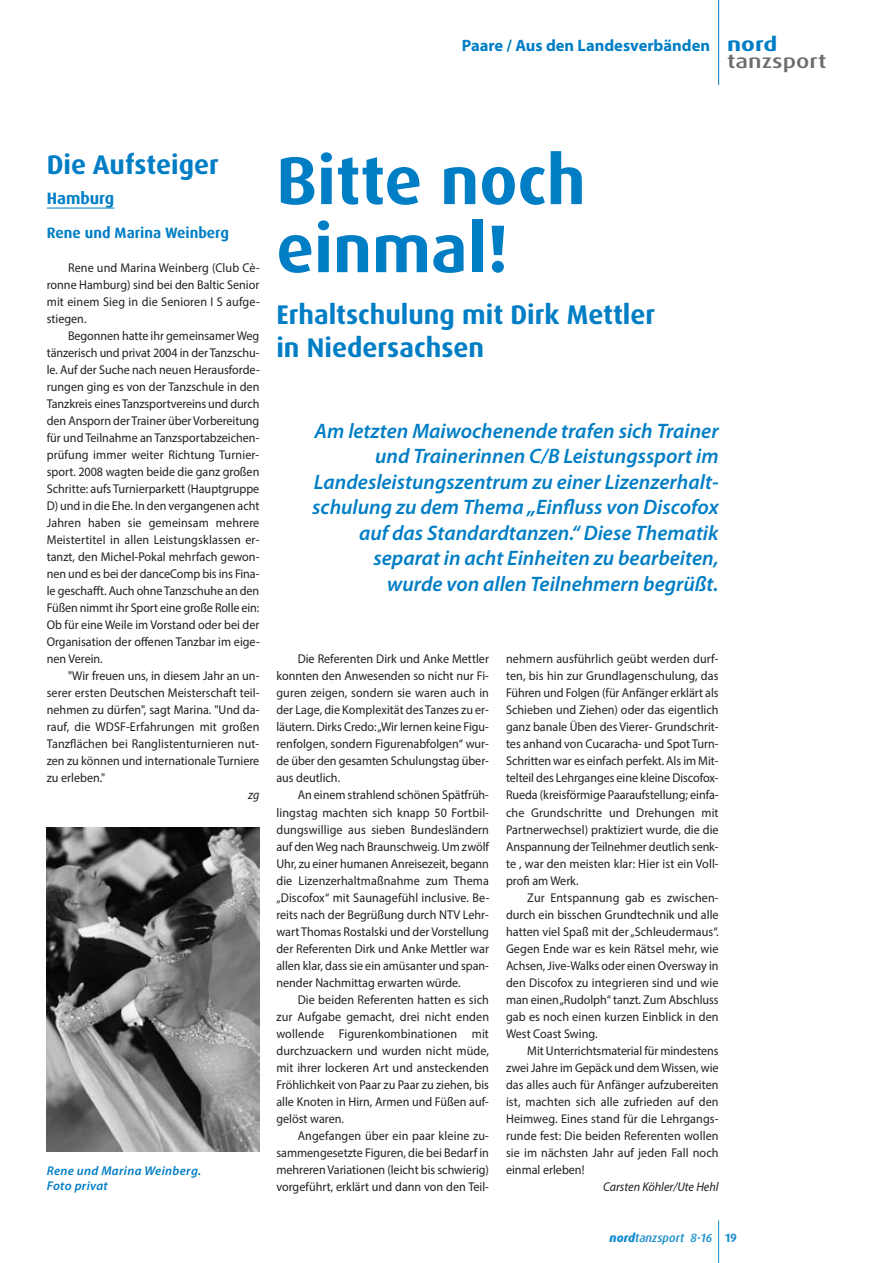
<style>
.page{position:relative;width:893px;height:1263px;background:#fff}
.page>*{position:absolute;margin:0;border:0;box-sizing:border-box;transform-origin:0 0}
.t1{font:700 67.5px/68.1px "Dax OT";color:#007ec5}
.t2{font:700 27px/33px "Dax OT";color:#007ec5}
.t3{font:italic 600 21px/25.5px "Myriad Pro";color:#007ec5;text-align:right}
.t4{font:500 19.5px "Dax OT";color:#6c6d70;scale:1.25 1}
.t5{font:700 19.5px "Dax OT";color:#007ec5;scale:1.25 1}
.t6{font:700 16.5px "Myriad Pro";color:#007ec5}
.t7{font:700 16.5px "Dax OT";color:#007ec5}
.t8{font:700 15px "Dax OT";color:#007ec5}
.t9{font:12.75px/17px "Myriad Pro";color:#231f20;text-align:justify;scale:.95 1}
.t10{font:italic 600 12.75px/14.9px "Myriad Pro";letter-spacing:.025em;color:#007ec5}
.t11{font:italic 12.75px "Myriad Pro";color:#231f20;scale:.95 1}
.t12{font:italic 500 12px "Dax OT";color:#178dce}
.s1{font-weight:800}
.s2{font-weight:700;font-style:normal}
</style>
<div class="page">
<hr style="left:718px;top:1220px;width:1px;height:43px;background:#178dce">
<hr style="left:718px;top:0;width:1px;height:85px;background:#007ec5">
<img style="left:47px;top:828px;width:212px;height:323px">
<hr style="left:47px;top:208px;width:67px;height:1px;background:#007ec5">
<p class="t6" style="left:462px;top:39px;width:250px">Paare / Aus den Landesverbänden</p>
<h3 class="t5" style="left:727px;top:36px;width:42px">nord</h3>
<h3 class="t4" style="left:727px;top:49px;width:81px">tanzsport</h3>
<h2 class="t2" style="left:47px;top:150px;width:174px">Die Aufsteiger</h2>
<p class="t7" style="left:47px;top:191px;width:69px">Hamburg</p>
<p class="t8" style="left:47px;top:226px;width:184px">Rene und Marina Weinberg</p>
<p class="t9" style="left:47px;top:260px;width:226px;text-indent:21px">Rene und Marina Weinberg (Club Cè&shy;ronne Hamburg) sind bei den Baltic Senior mit einem Sieg in die Senioren I S aufge&shy;stiegen.</p>
<p class="t9" style="left:47px;top:328px;width:226px;text-indent:21px">Begonnen hatte ihr gemeinsamer Weg tänzerisch und privat 2004 in der Tanzschu&shy;le. Auf der Suche nach neuen Herausforde&shy;rungen ging es von der Tanzschule in den Tanzkreis eines Tanzsportvereins und durch den Ansporn der Trainer über Vorbereitung für und Teilnahme an Tanzsportabzeichen&shy;prüfung immer weiter Richtung Turnier&shy;sport. 2008 wagten beide die ganz großen Schritte: aufs Turnierparkett (Hauptgruppe D) und in die Ehe. In den vergangenen acht Jahren haben sie gemeinsam mehrere Meistertitel in allen Leistungsklassen er&shy;tanzt, den Michel-Pokal mehrfach gewon&shy;nen und es bei der danceComp bis ins Fina&shy;le geschafft. Auch ohne Tanzschuhe an den Füßen nimmt ihr Sport eine große Rolle ein:<br>Ob für eine Weile im Vorstand oder bei der Organisation der offenen Tanzbar im eige&shy;nen Verein.</p>
<p class="t9" style="left:47px;top:669px;width:225px;text-indent:21px">"Wir freuen uns, in diesem Jahr an un&shy;serer ersten Deutschen Meisterschaft teil&shy;nehmen zu dürfen", sagt Marina. "Und da&shy;rauf, die WDSF-Erfahrungen mit großen Tanzflächen bei Ranglistenturnieren nut&shy;zen zu können und internationale Turniere zu erleben."</p>
<p class="t11" style="left:248px;top:788px;width:13px">zg</p>
<p class="t10" style="left:47px;top:1164px;width:156px">Rene und Marina Weinberg.<br>Foto privat</p>
<h1 class="t1" style="left:276px;top:151px;width:311px">Bitte noch einmal!</h1>
<h2 class="t2" style="left:276px;top:300px;width:380px">Erhaltschulung mit Dirk Mettler in Niedersachsen</h2>
<p class="t3" style="left:312px;top:419px;width:408px">Am letzten Maiwochenende trafen sich Trainer und Trainerinnen C/B Leistungssport im Landesleistungszentrum zu einer Lizenzerhalt&shy;schulung zu dem Thema „Einfluss von Discofox auf das Standardtanzen.“ Diese Thematik separat in acht Einheiten zu bearbeiten,<br>wurde von allen Teilnehmern begrüßt.</p>
<p class="t9" style="left:276px;top:652px;width:225px;text-indent:21px">Die Referenten Dirk und Anke Mettler konnten den Anwesenden so nicht nur Fi&shy;guren zeigen, sondern sie waren auch in der Lage, die Komplexität des Tanzes zu er&shy;läutern. Dirks Credo: „Wir lernen keine Figu&shy;renfolgen, sondern Figurenabfolgen“ wur&shy;de über den gesamten Schulungstag über&shy;aus deutlich.</p>
<p class="t9" style="left:276px;top:788px;width:226px;text-indent:21px">An einem strahlend schönen Spätfrüh&shy;lingstag machten sich knapp 50 Fortbil&shy;dungswillige aus sieben Bundesländern auf den Weg nach Braunschweig. Um zwölf Uhr, zu einer humanen Anreisezeit, begann die Lizenzerhaltmaßnahme zum Thema „Discofox“ mit Saunagefühl inclusive. Be&shy;reits nach der Begrüßung durch NTV Lehr&shy;wart Thomas Rostalski und der Vorstellung der Referenten Dirk und Anke Mettler war allen klar, dass sie ein amüsanter und span&shy;nender Nachmittag erwarten würde.</p>
<p class="t9" style="left:276px;top:992px;width:225px;text-indent:21px">Die beiden Referenten hatten es sich zur Aufgabe gemacht, drei nicht enden wollende Figurenkombinationen mit durchzuackern und wurden nicht müde, mit ihrer lockeren Art und ansteckenden Fröhlichkeit von Paar zu Paar zu ziehen, bis alle Knoten in Hirn, Armen und Füßen auf&shy;gelöst waren.</p>
<p class="t9" style="left:276px;top:1128px;width:225px;text-indent:21px">Angefangen über ein paar kleine zu&shy;sammengesetzte Figuren, die bei Bedarf in mehreren Variationen (leicht bis schwierig) vorgeführt, erklärt und dann von den Teil-</p>
<p class="t9" style="left:506px;top:652px;width:225px">nehmern ausführlich geübt werden durf&shy;ten, bis hin zur Grundlagenschulung, das Führen und Folgen (für Anfänger erklärt als Schieben und Ziehen) oder das eigentlich ganz banale Üben des Vierer- Grundschrit&shy;tes anhand von Cucaracha- und Spot Turn-Schritten war es einfach perfekt. Als im Mit&shy;telteil des Lehrganges eine kleine Discofox-Rueda (kreisförmige Paaraufstellung; einfa&shy;che Grundschritte und Drehungen mit Partnerwechsel) praktiziert wurde, die die Anspannung der Teilnehmer deutlich senk&shy;te , war den meisten klar: Hier ist ein Voll&shy;profi am Werk.</p>
<p class="t9" style="left:506px;top:890px;width:225px;text-indent:21px">Zur Entspannung gab es zwischen&shy;durch ein bisschen Grundtechnik und alle hatten viel Spaß mit der „Schleudermaus“.<br>Gegen Ende war es kein Rätsel mehr, wie Achsen, Jive-Walks oder einen Oversway in den Discofox zu integrieren sind und wie man einen „Rudolph“ tanzt. Zum Abschluss gab es noch einen kurzen Einblick in den West Coast Swing.</p>
<p class="t9" style="left:506px;top:1043px;width:225px;text-indent:21px">Mit Unterrichtsmaterial für mindestens zwei Jahre im Gepäck und dem Wissen, wie das alles auch für Anfänger aufzubereiten ist, machten sich alle zufrieden auf den Heimweg. Eines stand für die Lehrgangs&shy;runde fest: Die beiden Referenten wollen sie im nächsten Jahr auf jeden Fall noch einmal erleben!</p>
<p class="t11" style="left:603px;top:1179px;width:123px">Carsten Köhler/Ute Hehl</p>
<p class="t12" style="left:609px;top:1230px;width:129px"><span class="s1">nord</span>tanzsport 8-16 <span class="s2">19</span></p>
</div>
